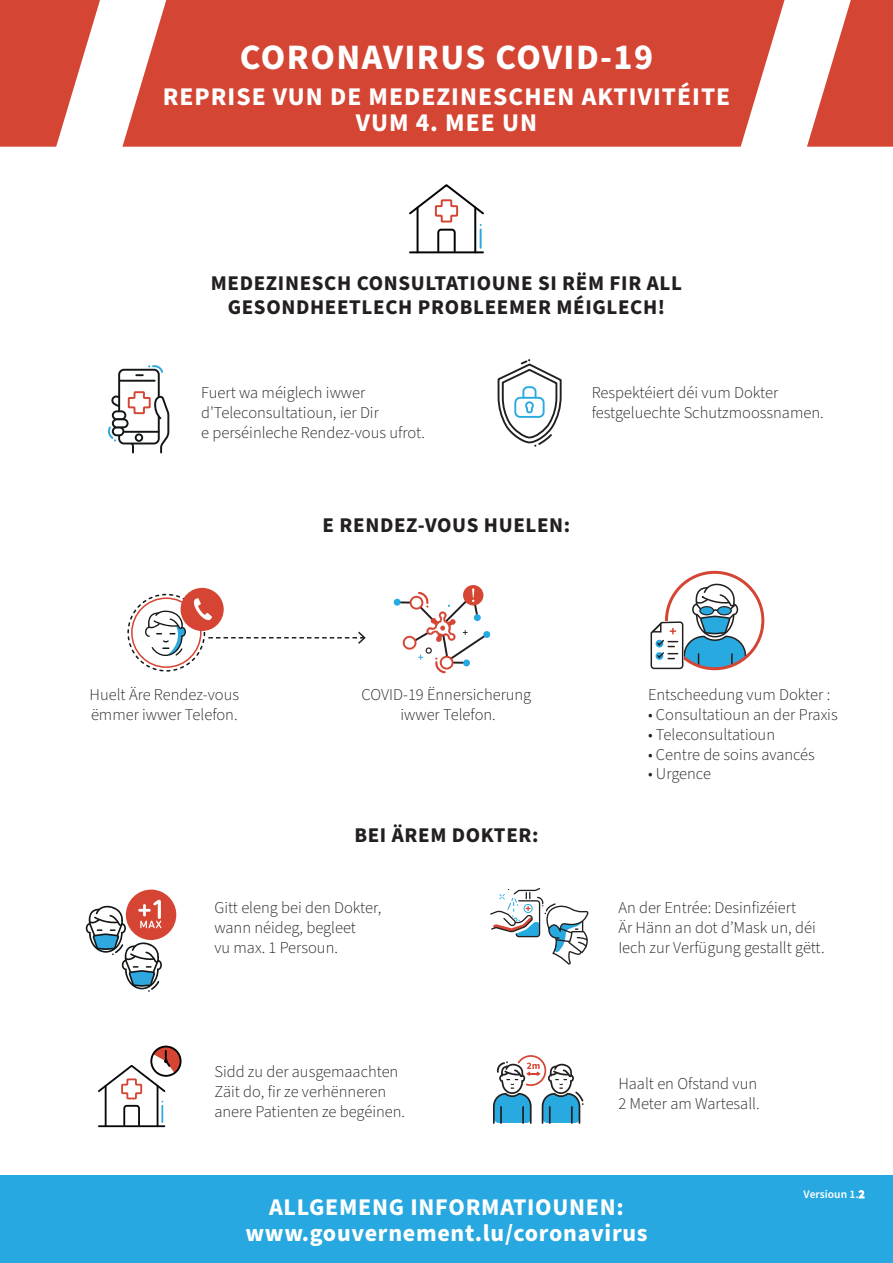
<style>
.page{position:relative;width:893px;height:1263px;background:#fff}
.page>*{position:absolute;margin:0;border:0;box-sizing:border-box;transform-origin:0 0}
.t1{font:700 35.85px "Source Sans Pro";letter-spacing:.04em;color:#fff}
.t2{font:700 25.5px/25.5px "Source Sans Pro";letter-spacing:.04em;color:#fff;text-align:center}
.t3{font:700 24px/25.5px "Source Sans Pro";letter-spacing:.03em;color:#fff;text-align:center}
.t4{font:700 21px/24px "Source Sans Pro";letter-spacing:.03em;color:#231f20;text-align:center}
.t5{font:300 16.5px/19.8px "Source Sans Pro";color:#231f20}
.t6{font:600 11.55px "Source Sans Pro";color:#fff}
</style>
<div class="page">
<div style="left:0;top:1175px;width:893px;height:88px;background:#27a8e0"></div>
<svg style="left:0;top:0;width:100px;height:147px"></svg>
<svg style="left:807px;top:0;width:86px;height:147px"></svg>
<svg style="left:122px;top:0;width:662px;height:147px;background:#d75142"></svg>
<svg style="left:409px;top:184px;width:75px;height:69px"></svg>
<svg style="left:490px;top:888px;width:99px;height:76px"></svg>
<svg style="left:493px;top:1055px;width:91px;height:69px"></svg>
<div style="left:118px;top:369px;width:42px;height:75px;border:2px solid #121617;border-radius:5px"></div>
<hr style="left:120px;top:380px;width:35px;height:2px;background:#121617">
<svg style="left:136px;top:365px;width:27px;height:11px"></svg>
<svg style="left:107px;top:390px;width:63px;height:64px"></svg>
<svg style="left:86px;top:889px;width:91px;height:103px"></svg>
<div style="left:127px;top:594px;width:78px;height:78px;border:2px dashed #121617;border-radius:50%"></div>
<div style="left:131px;top:597px;width:71px;height:71px;border:2px solid #d64533;border-radius:50%"></div>
<svg style="left:98px;top:1045px;width:84px;height:82px"></svg>
<svg style="left:145px;top:587px;width:221px;height:69px"></svg>
<svg style="left:666px;top:572px;width:97px;height:97px"></svg>
<div style="left:665px;top:571px;width:99px;height:99px;border:3px solid #d54534;border-radius:50%"></div>
<svg style="left:650px;top:581px;width:97px;height:88px"></svg>
<div style="left:394px;top:599px;width:7px;height:7px;background:#24aae1;border-radius:50%"></div>
<svg style="left:400px;top:585px;width:91px;height:88px"></svg>
<svg style="left:497px;top:359px;width:65px;height:88px"></svg>
<h1 class="t1" style="left:240px;top:33px;width:415px">CORONAVIRUS COVID-19</h1>
<h2 class="t2" style="left:163px;top:85px;width:569px">REPRISE VUN DE MEDEZINESCHEN AKTIVITÉITE<br>VUM 4. MEE UN</h2>
<p class="t4" style="left:211px;top:272px;width:473px">MEDEZINESCH CONSULTATIOUNE SI RËM FIR ALL<br>GESONDHEETLECH PROBLEEMER MÉIGLECH!</p>
<p class="t5" style="left:201px;top:383px;width:225px">Fuert wa méiglech iwwer d’Teleconsultatioun, ier Dir<br>e perséinleche Rendez-vous ufrot.</p>
<p class="t5" style="left:592px;top:383px;width:233px">Respektéiert déi vum Dokter festgeluechte Schutzmoossnamen.</p>
<p class="t5" style="left:90px;top:685px;width:151px">Huelt Äre Rendez-vous ëmmer iwwer Telefon.</p>
<p class="t4" style="left:323px;top:514px;width:249px">E RENDEZ-VOUS HUELEN:</p>
<p class="t5" style="left:362px;top:685px;width:171px;text-align:center">COVID-19 Ënnersicherung iwwer Telefon.</p>
<p class="t5" style="left:648px;top:685px;width:184px">Entscheedung vum Dokter :</p>
<p class="t5" style="left:648px;top:705px;width:191px">• Consultatioun an der Praxis</p>
<p class="t5" style="left:648px;top:725px;width:129px">• Teleconsultatioun</p>
<p class="t5" style="left:648px;top:745px;width:168px">• Centre de soins avancés</p>
<p class="t5" style="left:648px;top:764px;width:64px">• Urgence</p>
<p class="t4" style="left:354px;top:823px;width:186px">BEI ÄREM DOKTER:</p>
<p class="t5" style="left:214px;top:898px;width:168px">Gitt eleng bei den Dokter, wann néideg, begleet<br>vu max. 1 Persoun.</p>
<p class="t5" style="left:214px;top:1062px;width:192px">Sidd zu der ausgemaachten<br>Zäit do, fir ze verhënneren anere Patienten ze begéinen.</p>
<p class="t5" style="left:618px;top:898px;width:208px">An der Entrée: Desinfizéiert<br>Är Hänn an dot d’Mask un, déi<br>Iech zur Verfügung gestallt gëtt.</p>
<p class="t5" style="left:618px;top:1074px;width:143px">Haalt en Ofstand vun<br>2 Meter am Wartesall.</p>
<h3 class="t3" style="left:245px;top:1195px;width:404px">ALLGEMENG INFORMATIOUNEN: www.gouvernement.lu/coronavirus</h3>
<p class="t6" style="left:803px;top:1186px;width:63px">Versioun 1.2</p>
</div>
